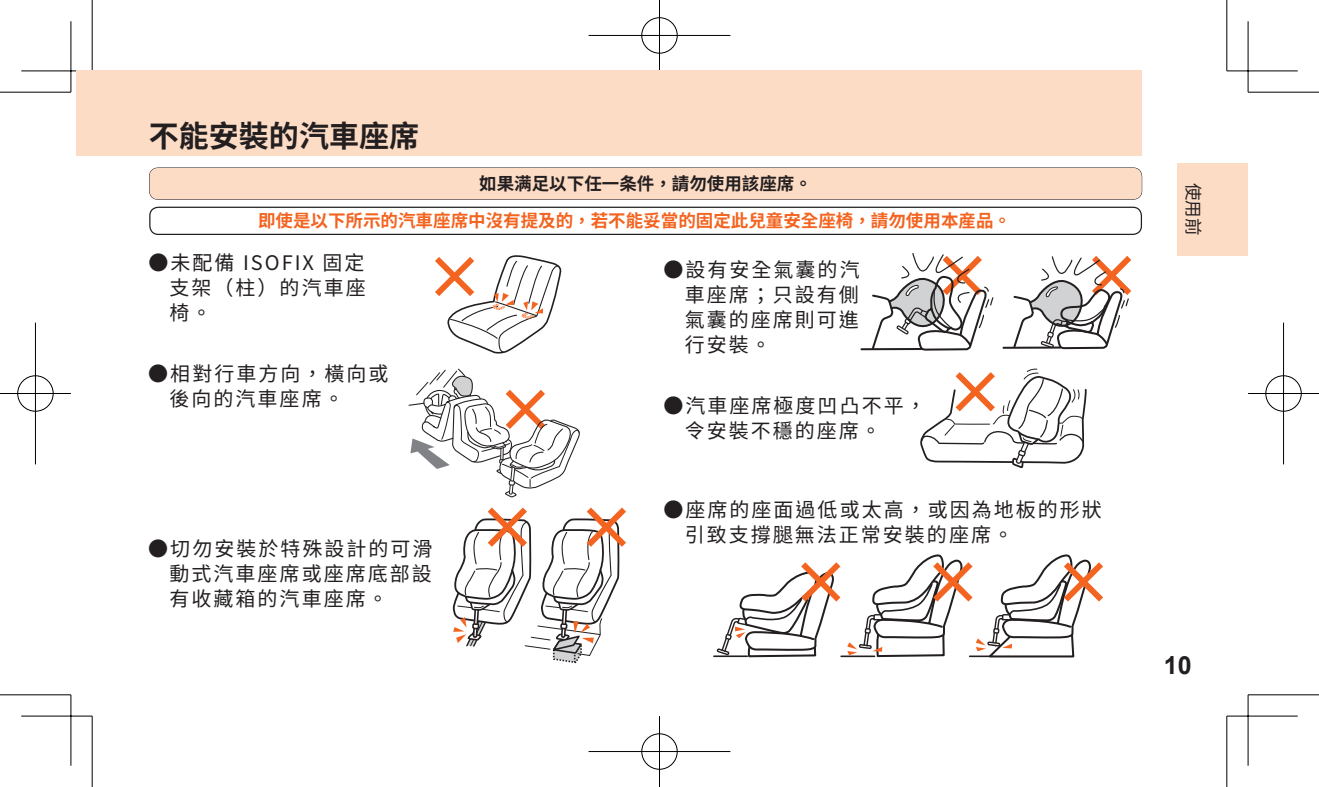
<style>
.page{position:relative;width:1319px;height:787px;background:#fff}
.page>*{position:absolute;margin:0;border:0;box-sizing:border-box;transform-origin:0 0}
.t1{font:700 30px "Source Han Sans TC";color:#231f20}
.t2{font:700 25px "Arial";color:#231f20}
.t3{font:20px/25px "Source Han Sans TC";letter-spacing:.1em;color:#231f20}
.t4{font:700 17.5px "Source Han Sans TC";color:#f36421}
.t5{font:700 17.5px "Source Han Sans TC";color:#231f20}
.t6{font:17.5px "Source Han Sans TC";color:#231f20}
</style>
<div class="page">
<svg style="left:0;top:91px;width:69px;height:1px"></svg>
<svg style="left:1249px;top:91px;width:69px;height:1px"></svg>
<svg style="left:91px;top:0;width:3px;height:71px"></svg>
<svg style="left:91px;top:718px;width:1px;height:69px"></svg>
<svg style="left:1227px;top:0;width:1px;height:69px"></svg>
<svg style="left:1227px;top:718px;width:1px;height:69px"></svg>
<svg style="left:21px;top:69px;width:71px;height:4px"></svg>
<svg style="left:1226px;top:69px;width:71px;height:3px"></svg>
<svg style="left:21px;top:716px;width:71px;height:2px"></svg>
<svg style="left:1227px;top:716px;width:70px;height:2px"></svg>
<svg style="left:69px;top:21px;width:4px;height:71px"></svg>
<svg style="left:69px;top:694px;width:4px;height:71px"></svg>
<svg style="left:1245px;top:21px;width:4px;height:71px"></svg>
<svg style="left:1245px;top:695px;width:4px;height:70px"></svg>
<hr style="left:0;top:92px;width:71px;height:1px;background:#000">
<hr style="left:1247px;top:92px;width:71px;height:1px;background:#000">
<hr style="left:0;top:694px;width:71px;height:1px;background:#000">
<hr style="left:1247px;top:694px;width:71px;height:1px;background:#000">
<hr style="left:92px;top:0;width:1px;height:71px;background:#000">
<hr style="left:92px;top:716px;width:1px;height:71px;background:#000">
<hr style="left:1226px;top:0;width:1px;height:71px;background:#000">
<hr style="left:1226px;top:716px;width:1px;height:71px;background:#000">
<hr style="left:21px;top:70px;width:71px;height:1px;background:#000">
<hr style="left:1226px;top:70px;width:71px;height:1px;background:#000">
<hr style="left:21px;top:715px;width:71px;height:1px;background:#000">
<hr style="left:1226px;top:715px;width:71px;height:1px;background:#000">
<hr style="left:70px;top:21px;width:1px;height:71px;background:#000">
<hr style="left:70px;top:694px;width:1px;height:71px;background:#000">
<hr style="left:1247px;top:21px;width:1px;height:71px;background:#000">
<hr style="left:1247px;top:694px;width:1px;height:71px;background:#000">
<div style="left:640px;top:16px;width:39px;height:39px;border:4px solid #fff;border-radius:50%"></div>
<hr style="left:588px;top:34px;width:142px;height:3px;background:#fff">
<hr style="left:657px;top:0;width:4px;height:71px;background:#fff">
<div style="left:641px;top:17px;width:36px;height:37px;border:1px solid #000;border-radius:50%"></div>
<hr style="left:588px;top:35px;width:142px;height:1px;background:#000">
<hr style="left:659px;top:0;width:1px;height:71px;background:#000">
<div style="left:640px;top:732px;width:39px;height:39px;border:4px solid #fff;border-radius:50%"></div>
<hr style="left:588px;top:749px;width:142px;height:4px;background:#fff">
<hr style="left:657px;top:716px;width:4px;height:71px;background:#fff">
<div style="left:641px;top:733px;width:36px;height:36px;border:1px solid #000;border-radius:50%"></div>
<hr style="left:588px;top:751px;width:142px;height:1px;background:#000">
<hr style="left:659px;top:716px;width:1px;height:71px;background:#000">
<div style="left:16px;top:374px;width:39px;height:39px;border:4px solid #fff;border-radius:50%"></div>
<hr style="left:0;top:392px;width:71px;height:3px;background:#fff">
<hr style="left:34px;top:322px;width:3px;height:142px;background:#fff">
<div style="left:17px;top:375px;width:37px;height:36px;border:1px solid #000;border-radius:50%"></div>
<hr style="left:0;top:393px;width:71px;height:1px;background:#000">
<hr style="left:35px;top:322px;width:1px;height:142px;background:#000">
<div style="left:1263px;top:374px;width:39px;height:39px;border:4px solid #fff;border-radius:50%"></div>
<hr style="left:1247px;top:392px;width:71px;height:3px;background:#fff">
<hr style="left:1281px;top:322px;width:3px;height:142px;background:#fff">
<div style="left:1265px;top:375px;width:36px;height:36px;border:1px solid #000;border-radius:50%"></div>
<hr style="left:1247px;top:393px;width:71px;height:1px;background:#000">
<hr style="left:1282px;top:322px;width:1px;height:142px;background:#000">
<div style="left:1176px;top:163px;width:71px;height:92px;background:#fddcc5"></div>
<div style="left:77px;top:71px;width:1064px;height:85px;background:#fddcc5"></div>
<hr style="left:861px;top:348px;width:60px;height:2px;background:#231f20">
<hr style="left:1003px;top:346px;width:57px;height:3px;background:#231f20">
<svg style="left:1011px;top:256px;width:120px;height:94px"></svg>
<svg style="left:870px;top:253px;width:123px;height:98px"></svg>
<svg style="left:920px;top:368px;width:167px;height:101px"></svg>
<svg style="left:408px;top:368px;width:218px;height:296px"></svg>
<hr style="left:713px;top:655px;width:34px;height:2px;background:#231f20">
<hr style="left:841px;top:655px;width:33px;height:2px;background:#231f20">
<svg style="left:716px;top:562px;width:124px;height:96px"></svg>
<svg style="left:847px;top:554px;width:255px;height:104px"></svg>
<svg style="left:435px;top:255px;width:127px;height:99px"></svg>
<div style="left:149px;top:207px;width:992px;height:28px;border:1px solid #231f20;border-radius:9px"></div>
<div style="left:149px;top:168px;width:992px;height:31px;background:#fddcc5;border-radius:9px"></div>
<h1 class="t1" style="left:149px;top:119px;width:271px">不能安裝的汽車座席</h1>
<p class="t5" style="left:479px;top:173px;width:334px">如果满足以下任一条件，請勿使用該座席。</p>
<p class="t4" style="left:258px;top:211px;width:754px">即使是以下所示的汽車座席中沒有提及的，若不能妥當的固定此兒童安全座椅，請勿使用本産品。</p>
<p class="t3" style="left:169px;top:250px;width:198px;text-align:justify;text-indent:-21px">●未配備 ISOFIX 固定支架（柱）的汽車座椅。</p>
<p class="t3" style="left:169px;top:361px;width:220px;text-indent:-21px">●相對行車方向，橫向或後向的汽車座席。</p>
<p class="t3" style="left:169px;top:536px;width:264px;text-align:justify;text-indent:-21px">●切勿安裝於特殊設計的可滑動式汽車座席或座席底部設有收藏箱的汽車座席。</p>
<p class="t3" style="left:684px;top:257px;width:176px;text-align:justify;text-indent:-21px">●設有安全氣囊的汽車座席；只設有側氣囊的座席則可進行安裝。</p>
<p class="t3" style="left:684px;top:393px;width:242px;text-indent:-21px">●汽車座席極度凹凸不平，令安裝不穩的座席。</p>
<p class="t3" style="left:684px;top:497px;width:418px;text-indent:-21px">●座席的座面過低或太高，或因為地板的形狀引致支撐腿無法正常安裝的座席。</p>
<p class="t6" style="left:1202px;top:183px;width:54px;rotate:90deg">使用前</p>
<p class="t2" style="left:1163px;top:647px;width:29px">10</p>
</div>
